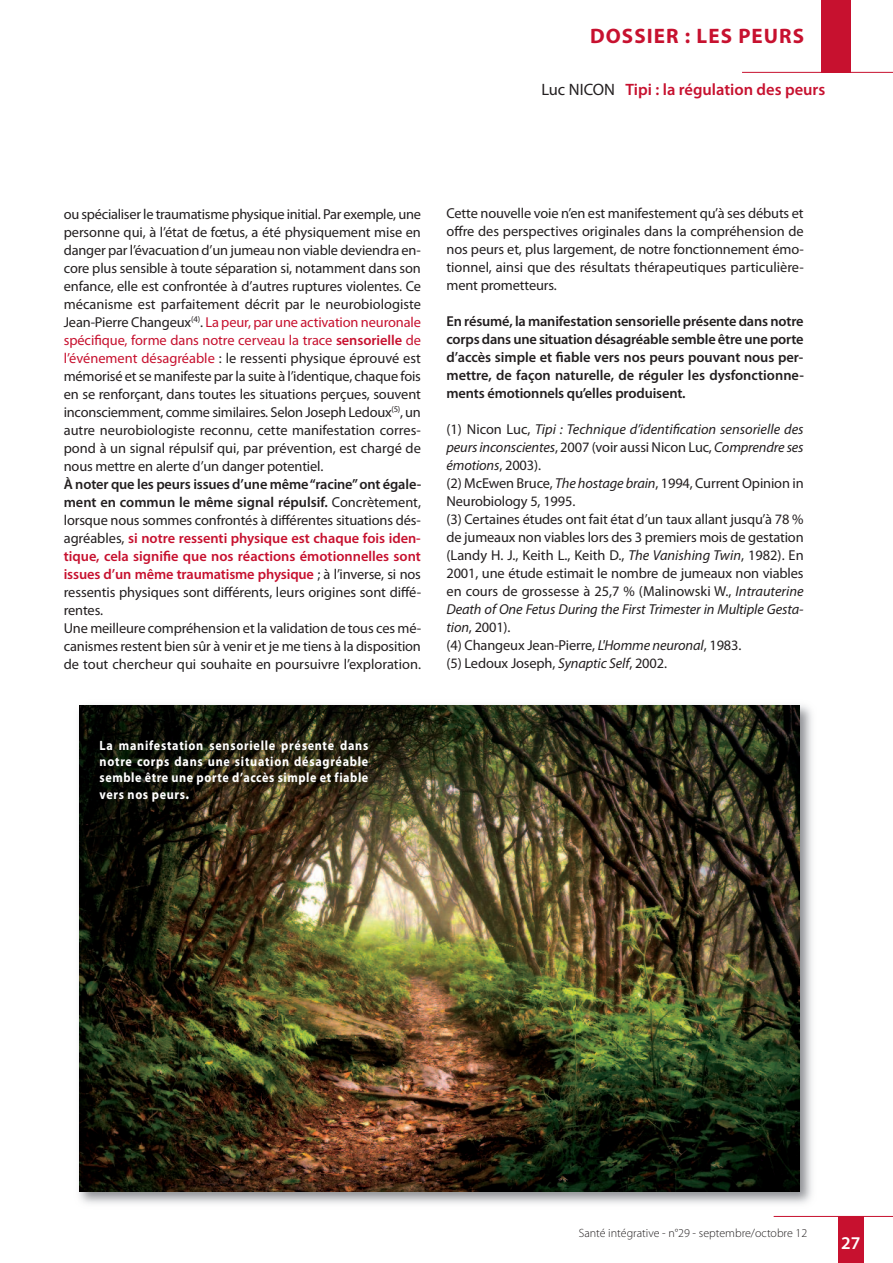
<style>
.page{position:relative;width:893px;height:1263px;background:#fff}
.page>*{position:absolute;margin:0;border:0;box-sizing:border-box;transform-origin:0 0}
.t1{font:700 21px "Myriad Pro";letter-spacing:.05em;color:#c7112f}
.t2{font:600 18px "Myriad Pro";color:#fff}
.t3{font:600 16.5px "Myriad Pro";color:#c7112f}
.t4{font:14.4px/18px "Myriad Pro";letter-spacing:-.01em;color:#231f20;text-align:justify}
.t5{font:600 14.4px/18px "Myriad Pro";letter-spacing:-.01em;color:#231f20;text-align:justify}
.t6{font:700 13.5px/16.2px "Myriad Pro";letter-spacing:.045em;color:#fff;text-align:justify;scale:.9 1}
.t7{font:300 12px "Myriad Pro";color:#231f20}
.s1{font-weight:400;color:#231f20}
.s2{color:#c7112f}
.s3{font-weight:600;color:#c7112f}
.s4{font-weight:600}
.s5{font-style:italic}
.s6{font-size:15.75px}
</style>
<div class="page">
<div style="left:821px;top:0;width:29px;height:72px;background:#c7112f"></div>
<div style="left:838px;top:1216px;width:25px;height:47px;background:#c7112f"></div>
<hr style="left:774px;top:1216px;width:119px;height:1px;background:#c7112f">
<hr style="left:742px;top:72px;width:151px;height:1px;background:#c7112f">
<img style="left:78px;top:705px;width:734px;height:499px">
<img style="left:80px;top:706px;width:720px;height:485px">
<h1 class="t1" style="left:590px;top:28px;width:215px">DOSSIER : LES PEURS</h1>
<p class="t3" style="left:541px;top:84px;width:285px"><span class="s1">Luc NICON</span> Tipi : la régulation des peurs</p>
<p class="t4" style="left:64px;top:206px;width:359px">ou spécialiser le traumatisme physique initial. Par exemple, une personne qui, à l’état de fœtus, a été physiquement mise en danger par l’évacuation d’un jumeau non viable deviendra en&shy;core plus sensible à toute séparation si, notamment dans son enfance, elle est confrontée à d’autres ruptures violentes. Ce mécanisme est parfaitement décrit par le neurobiologiste Jean-Pierre Changeux<sup>(4)</sup>. <span class="s2">La peur, par une activation neuronale spécifique, forme dans notre cerveau la trace</span> <span class="s3">sensorielle</span> <span class="s2">de l’événement désagréable</span> : le ressenti physique éprouvé est mémorisé et se manifeste par la suite à l’identique, chaque fois en se renforçant, dans toutes les situations perçues, souvent inconsciemment, comme similaires. Selon Joseph Ledoux<sup>(5)</sup>, un autre neurobiologiste reconnu, cette manifestation corres&shy;pond à un signal répulsif qui, par prévention, est chargé de nous mettre en alerte d’un danger potentiel.</p>
<p class="t4" style="left:64px;top:476px;width:359px;text-align:left"><span class="s4">À noter que les peurs issues d’une même“racine”ont égale&shy;ment en commun le même signal répulsif.</span> Concrètement, lorsque nous sommes confrontés à différentes situations dés&shy;agréables, <span class="s3">si notre ressenti physique est chaque fois iden&shy;tique, cela signifie que nos réactions émotionnelles sont issues d’un même traumatisme physique</span> ; à l’inverse, si nos ressentis physiques sont différents, leurs origines sont diffé&shy;rentes.<br>Une meilleure compréhension et la validation de tous ces mé&shy;canismes restent bien sûr à venir et je me tiens à la disposition de tout chercheur qui souhaite en poursuivre l’exploration.</p>
<p class="t4" style="left:446px;top:205px;width:359px">Cette nouvelle voie n’en est manifestement qu’à ses débuts et offre des perspectives originales dans la compréhension de nos peurs et, plus largement, de notre fonctionnement émo&shy;tionnel, ainsi que des résultats thérapeutiques particulière&shy;ment prometteurs.</p>
<p class="t5" style="left:446px;top:313px;width:359px">En résumé, la manifestation sensorielle présente dans notre corps dans une situation désagréable semble être une porte d’accès simple et fiable vers nos peurs pouvant nous per&shy;mettre, de façon naturelle, de réguler les dysfonctionne&shy;ments émotionnels qu’elles produisent.</p>
<p class="t4" style="left:446px;top:421px;width:359px;text-align:left">(1) Nicon Luc, <span class="s5">Tipi : Technique d’identification sensorielle des peursinconscientes</span>, 2007 (voir aussi Nicon Luc, <span class="s5">Comprendre ses émotions</span>, 2003).<br>(2) McEwen Bruce, <span class="s5">The hostage brain</span>, 1994, Current Opinion in Neurobiology 5, 1995.<br>(3) Certaines études ont fait état d’un taux allant jusqu’à 78 % de jumeaux non viables lors des 3 premiers mois de gestation (Landy H. J., Keith L., Keith D., <span class="s5">The Vanishing Twin</span>, 1982). En 2001, une étude estimait le nombre de jumeaux non viables en cours de grossesse à 25,7 % (Malinowski W., <span class="s5">Intrauterine Death of One Fetus During the First Trimester in Multiple Gesta&shy;tion</span>, 2001).<br>(4) Changeux Jean-Pierre, <span class="s5">L'Homme neuronal</span>, 1983.<br>(5) Ledoux Joseph, <span class="s5">Synaptic Self</span>, 2002.</p>
<p class="t6" style="left:100px;top:738px;width:300px">La manifestation sensorielle présente dans notre corps dans une situation désagréable semble être une porte d’accès simple et fiable vers nos peurs<span class="s6">.</span></p>
<p class="t7" style="left:579px;top:1228px;width:230px">Santé intégrative - n°29 - septembre/octobre 12</p>
<p class="t2" style="left:841px;top:1236px;width:21px">27</p>
</div>
